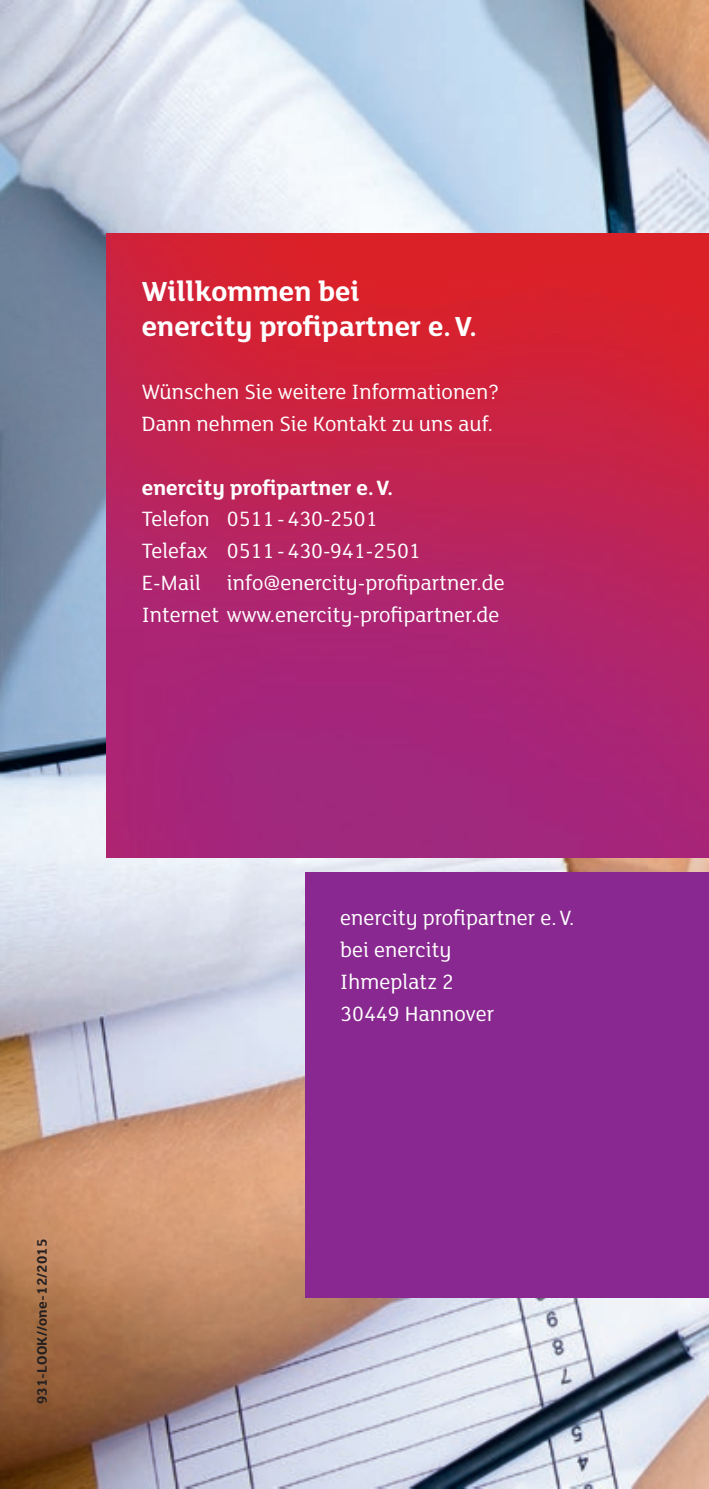
<style>
.page{position:relative;width:709px;height:1489px;background:#fff}
.page>*{position:absolute;margin:0;border:0;box-sizing:border-box;transform-origin:0 0}
.t1{font:700 30px/35px "FS Lola";color:#fff}
.t2{font:22.5px/32px "FS Lola";color:#fff}
.t3{font:700 22.5px "FS Lola";color:#fff}
.t4{font:700 15px "FS Lola";letter-spacing:.015em;color:#231f20}
</style>
<div class="page">
<img style="left:0;top:0;width:709px;height:1488px">
<img style="left:106px;top:234px;width:603px;height:623px">
<div style="left:305px;top:872px;width:404px;height:425px;background:#892890"></div>
<h1 class="t1" style="left:142px;top:272px;width:336px">Willkommen bei enercity profipartner e. V.</h1>
<p class="t2" style="left:142px;top:374px;width:359px">Wünschen Sie weitere Informationen?<br>Dann nehmen Sie Kontakt zu uns auf.</p>
<p class="t3" style="left:142px;top:472px;width:253px">enercity profipartner e. V.</p>
<p class="t2" style="left:142px;top:502px;width:364px">Telefon 0511 - 430-2501<br>Telefax 0511 - 430-941-2501<br>E-Mail info@enercity-profipartner.de Internet www.enercity-profipartner.de</p>
<p class="t4" style="left:31px;top:1404px;width:167px;rotate:-90deg">931-LOOK//one-12/2015</p>
<p class="t2" style="left:340px;top:901px;width:235px">enercity profipartner e. V. bei enercity<br>Ihmeplatz 2<br>30449 Hannover</p>
</div>
